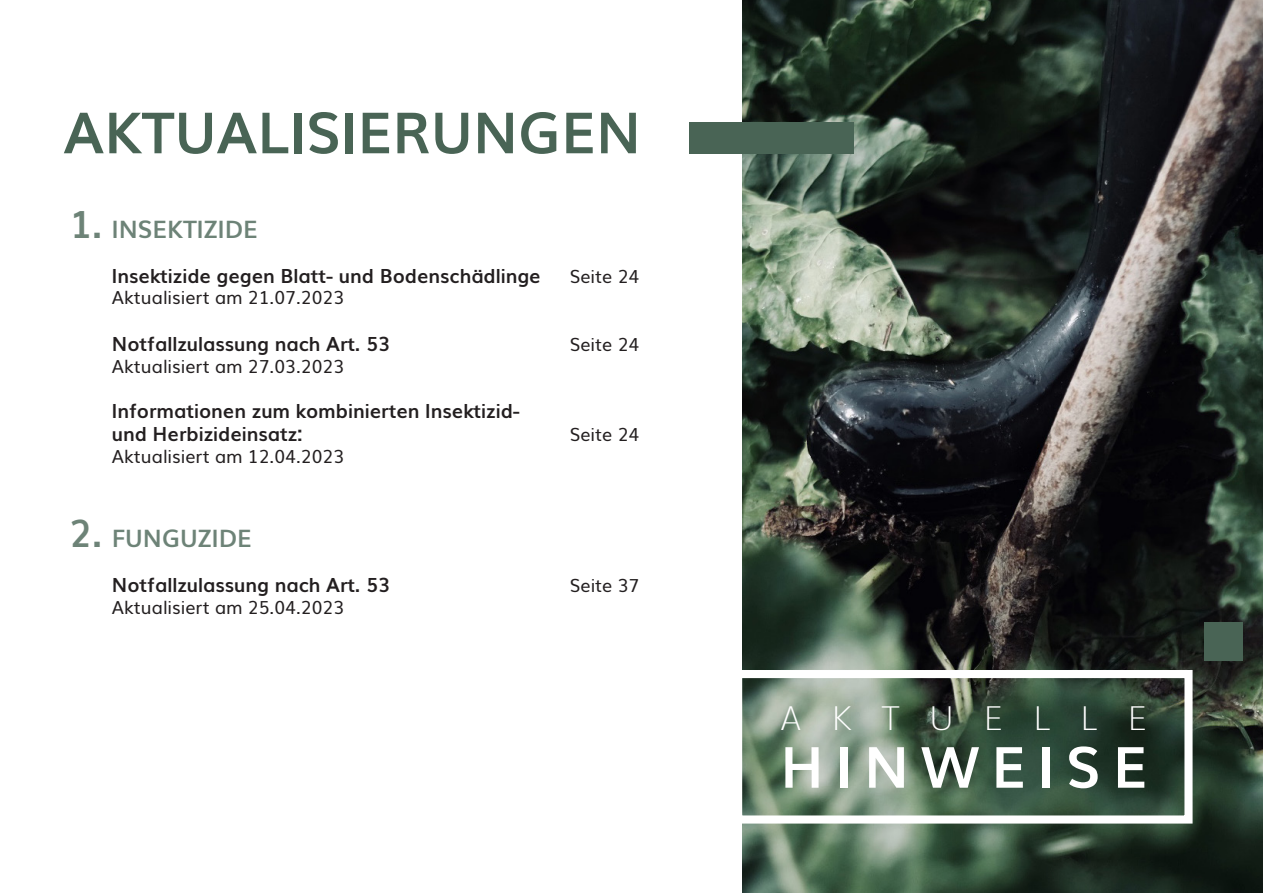
<style>
.page{position:relative;width:1263px;height:893px;background:#fff}
.page>*{position:absolute;margin:0;border:0;box-sizing:border-box;transform-origin:0 0}
.t1{font:700 57px "Muli";color:#496455}
.t2{font:700 57px "Muli";letter-spacing:.205em;color:#fff}
.t3{font:200 33px "Muli";letter-spacing:.915em;color:#fff}
.t4{font:700 24px "Muli";color:#6d8377}
.t5{font:700 19.5px/23.4px "Muli";color:#231f20}
.t6{font:18px "Muli";color:#231f20}
.s1{font-size:37.5px}
.s2{font-weight:400;font-size:18px}
</style>
<div class="page">
<img style="left:742px;top:0;width:521px;height:893px">
<div style="left:689px;top:122px;width:165px;height:31px;background:#496455"></div>
<div style="left:734px;top:670px;width:458px;height:153px;border:8px solid #fff"></div>
<div style="left:1204px;top:623px;width:38px;height:38px;background:#496455"></div>
<h1 class="t1" style="left:63px;top:86px;width:579px">AKTUALISIERUNGEN</h1>
<p class="t4" style="left:69px;top:209px;width:190px"><span class="s1">1.</span> INSEKTIZIDE</p>
<p class="t5" style="left:112px;top:262px;width:529px">Insektizide gegen Blatt- und Bodenschädlinge <span class="s2">Seite 24</span></p>
<p class="t6" style="left:112px;top:283px;width:234px">Aktualisiert am 21.07.2023</p>
<p class="t5" style="left:112px;top:331px;width:280px">Notfallzulassung nach Art. 53</p>
<p class="t6" style="left:570px;top:330px;width:71px">Seite 24</p>
<p class="t6" style="left:112px;top:351px;width:234px">Aktualisiert am 27.03.2023</p>
<p class="t5" style="left:112px;top:397px;width:409px">Informationen zum kombinierten Insektizid&shy;und Herbizideinsatz:</p>
<p class="t6" style="left:570px;top:420px;width:71px">Seite 24</p>
<p class="t6" style="left:112px;top:441px;width:234px">Aktualisiert am 12.04.2023</p>
<p class="t4" style="left:69px;top:519px;width:184px"><span class="s1">2.</span> FUNGUZIDE</p>
<p class="t5" style="left:112px;top:572px;width:280px">Notfallzulassung nach Art. 53</p>
<p class="t6" style="left:570px;top:571px;width:71px">Seite 37</p>
<p class="t6" style="left:112px;top:593px;width:234px">Aktualisiert am 25.04.2023</p>
<h2 class="t3" style="left:780px;top:691px;width:369px">AKTUELLE</h2>
<h1 class="t2" style="left:780px;top:721px;width:369px">HINWEISE</h1>
</div>
